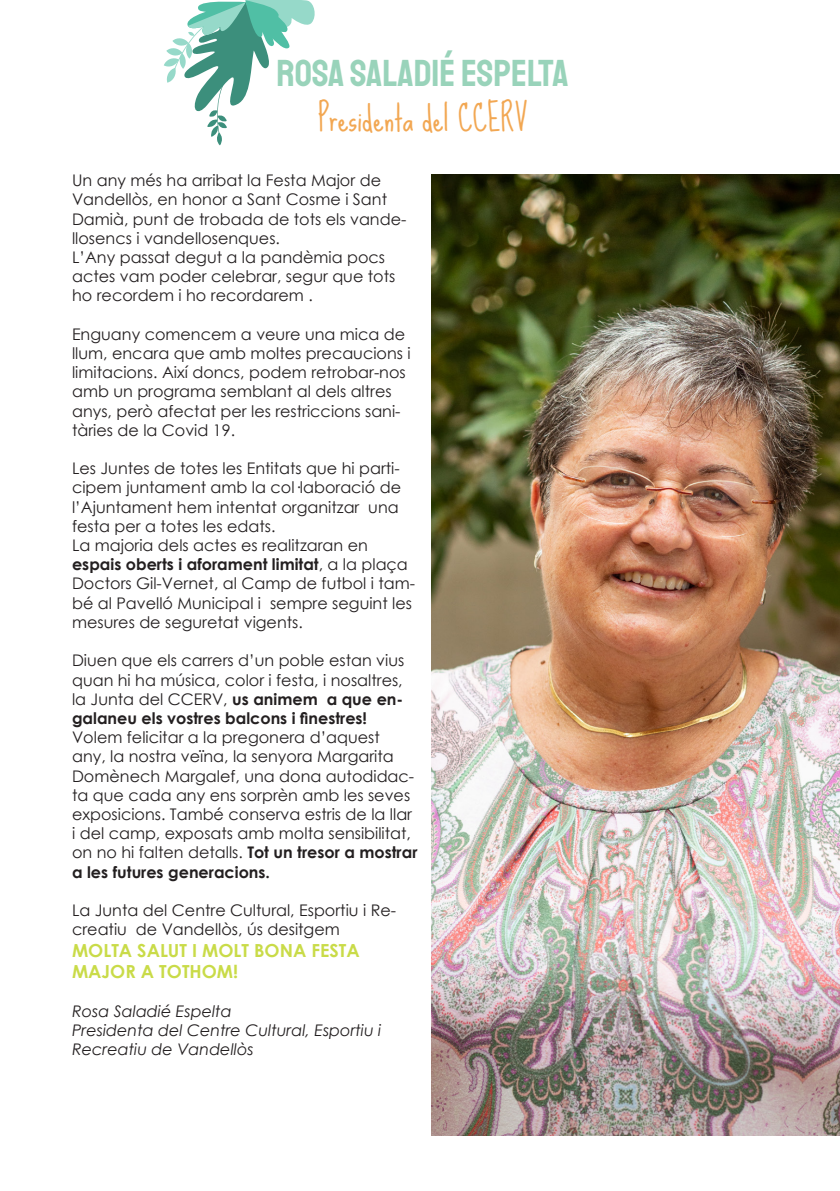
<style>
.page{position:relative;width:840px;height:1191px;background:#fff}
.page>*{position:absolute;margin:0;border:0;box-sizing:border-box;transform-origin:0 0}
.t1{font:38px "Staatliches";color:#99d3ba}
.t2{font:34px "Sue Ellen Francisco";color:#f2a752}
.t3{font:700 18px "Century Gothic";color:#c9db48}
.t4{font:16px/19.2px "Century Gothic";color:#231f20}
.t5{font:italic 16px/19.2px "Century Gothic";color:#231f20}
.s1{font-weight:700}
</style>
<div class="page">
<img style="left:431px;top:174px;width:408px;height:961px">
<div style="left:217px;top:132px;width:5px;height:13px;background:#3c8f7c;border-radius:50%"></div>
<svg style="left:164px;top:0;width:151px;height:137px"></svg>
<p class="t1" style="left:276px;top:48px;width:293px">ROSA SALADIÉ ESPELTA</p>
<p class="t2" style="left:318px;top:99px;width:211px">Presidenta del CCERV</p>
<p class="t4" style="left:72px;top:170px;width:335px">Un any més ha arribat la Festa Major de Vandellòs, en honor a Sant Cosme i Sant Damià, punt de trobada de tots els vande&shy;llosencs i vandellosenques.</p>
<p class="t4" style="left:72px;top:247px;width:325px">L’Any passat degut a la pandèmia pocs actes vam poder celebrar, segur que tots</p>
<p class="t4" style="left:72px;top:286px;width:242px">ho recordem i ho recordarem .</p>
<p class="t4" style="left:72px;top:324px;width:340px">Enguany comencem a veure una mica de llum, encara que amb moltes precaucions i limitacions. Així doncs, podem retrobar-nos amb un programa semblant al dels altres anys, però afectat per les restriccions sani&shy;tàries de la Covid 19.</p>
<p class="t4" style="left:72px;top:458px;width:330px">Les Juntes de totes les Entitats que hi parti&shy;cipem juntament amb la col·laboració de l’Ajuntament hem intentat organitzar una festa per a totes les edats.</p>
<p class="t4" style="left:72px;top:535px;width:344px">La majoria dels actes es realitzaran en <span class="s1">espais oberts i aforament limitat</span>, a la plaça Doctors Gil-Vernet, al Camp de futbol i tam&shy;bé al Pavelló Municipal i sempre seguint les</p>
<p class="t4" style="left:72px;top:612px;width:232px">mesures de seguretat vigents.</p>
<p class="t4" style="left:72px;top:650px;width:333px;text-align:justify">Diuen que els carrers d’un poble estan vius quan hi ha música, color i festa, i nosaltres, la Junta del CCERV, <span class="s1">us animem a que en&shy;galaneu els vostres balcons i finestres!</span></p>
<p class="t4" style="left:72px;top:727px;width:346px">Volem felicitar a la pregonera d’aquest any, la nostra veïna, la senyora Margarita Domènech Margalef, una dona autodidac&shy;ta que cada any ens sorprèn amb les seves exposicions. També conserva estris de la llar i del camp, exposats amb molta sensibilitat, on no hi falten detalls. <span class="s1">Tot un tresor a mostrar a les futures generacions.</span></p>
<p class="t4" style="left:72px;top:900px;width:325px">La Junta del Centre Cultural, Esportiu i Re&shy;creatiu de Vandellòs, ús desitgem</p>
<p class="t3" style="left:72px;top:936px;width:289px">MOLTA SALUT I MOLT BONA FESTA</p>
<p class="t3" style="left:72px;top:958px;width:167px">MAJOR A TOTHOM!</p>
<p class="t5" style="left:72px;top:1001px;width:161px">Rosa Saladié Espelta</p>
<p class="t5" style="left:72px;top:1020px;width:311px">Presidenta del Centre Cultural, Esportiu i<br>Recreatiu de Vandellòs</p>
</div>
